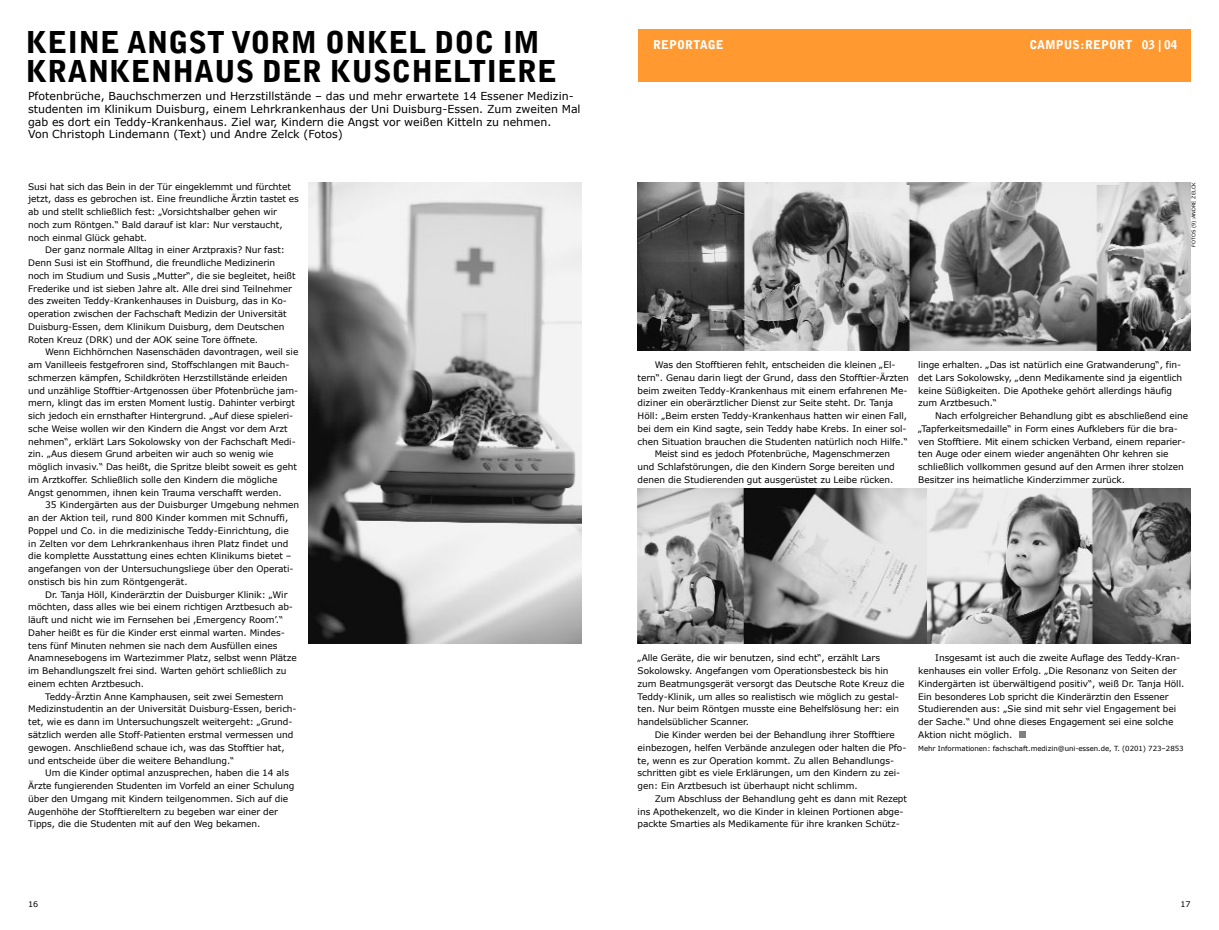
<style>
.page{position:relative;width:1219px;height:930px;background:#fff}
.page>*{position:absolute;margin:0;border:0;box-sizing:border-box;transform-origin:0 0}
.t1{font:900 30px "UD Bell Gothic";color:#000}
.t2{font:900 12px "UD Bell Gothic";color:#fff}
.t3{font:11px/12.8px "Verdana";color:#000}
.t4{font:9px/12.8px "Verdana";letter-spacing:-.005em;color:#000}
.t5{font:8px "Verdana";color:#000}
.t6{font:7px "Verdana";letter-spacing:-.005em;color:#000}
.t7{font:5px "Verdana";color:#000}
</style>
<div class="page">
<div style="left:638px;top:29px;width:553px;height:53px;background:#ff9930"></div>
<svg style="left:1019px;top:732px;width:6px;height:6px"></svg>
<img style="left:638px;top:489px;width:553px;height:155px">
<img style="left:638px;top:182px;width:553px;height:169px">
<img style="left:309px;top:182px;width:272px;height:462px">
<h1 class="t1" style="left:26px;top:31px;width:515px">KEINE ANGST VORM ONKEL DOC IM</h1>
<h2 class="t2" style="left:653px;top:41px;width:72px">REPORTAGE</h2>
<h2 class="t2" style="left:1029px;top:41px;width:150px">CAMPUS:REPORT 03 | 04</h2>
<h1 class="t1" style="left:26px;top:61px;width:533px">KRANKENHAUS DER KUSCHELTIERE</h1>
<p class="t3" style="left:28px;top:89px;width:554px">Pfotenbrüche, Bauchschmerzen und Herzstillstände – das und mehr erwartete 14 Essener Medizin&shy;studenten im Klinikum Duisburg, einem Lehrkrankenhaus der Uni Duisburg-Essen. Zum zweiten Mal gab es dort ein Teddy-Krankenhaus. Ziel war, Kindern die Angst vor weißen Kitteln zu nehmen.<br>Von Christoph Lindemann (Text) und Andre Zelck (Fotos)</p>
<p class="t4" style="left:28px;top:180px;width:264px">Susi hat sich das Bein in der Tür eingeklemmt und fürchtet</p>
<p class="t4" style="left:28px;top:192px;width:272px">jetzt, dass es gebrochen ist. Eine freundliche Ärztin tastet es</p>
<p class="t4" style="left:28px;top:205px;width:250px">ab und stellt schließlich fest: „Vorsichtshalber gehen wir</p>
<p class="t4" style="left:28px;top:218px;width:256px">noch zum Röntgen.“ Bald darauf ist klar: Nur verstaucht,</p>
<p class="t4" style="left:28px;top:231px;width:121px">noch einmal Glück gehabt.</p>
<p class="t4" style="left:45px;top:243px;width:241px">Der ganz normale Alltag in einer Arztpraxis? Nur fast:</p>
<p class="t4" style="left:28px;top:256px;width:249px">Denn Susi ist ein Stoffhund, die freundliche Medizinerin</p>
<p class="t4" style="left:28px;top:269px;width:269px">noch im Studium und Susis „Mutter“, die sie begleitet, heißt</p>
<p class="t4" style="left:28px;top:282px;width:265px">Frederike und ist sieben Jahre alt. Alle drei sind Teilnehmer</p>
<p class="t4" style="left:28px;top:294px;width:260px">des zweiten Teddy-Krankenhauses in Duisburg, das in Ko-</p>
<p class="t4" style="left:28px;top:307px;width:260px">operation zwischen der Fachschaft Medizin der Universität</p>
<p class="t4" style="left:28px;top:320px;width:258px">Duisburg-Essen, dem Klinikum Duisburg, dem Deutschen</p>
<p class="t4" style="left:28px;top:333px;width:232px">Roten Kreuz (DRK) und der AOK seine Tore öffnete.</p>
<p class="t4" style="left:45px;top:345px;width:255px">Wenn Eichhörnchen Nasenschäden davontragen, weil sie</p>
<p class="t4" style="left:28px;top:358px;width:263px">am Vanilleeis festgefroren sind, Stoffschlangen mit Bauch-</p>
<p class="t4" style="left:28px;top:371px;width:261px">schmerzen kämpfen, Schildkröten Herzstillstände erleiden</p>
<p class="t4" style="left:28px;top:384px;width:271px">und unzählige Stofftier-Artgenossen über Pfotenbrüche jam-</p>
<p class="t4" style="left:28px;top:396px;width:268px">mern, klingt das im ersten Moment lustig. Dahinter verbirgt</p>
<p class="t4" style="left:28px;top:409px;width:267px">sich jedoch ein ernsthafter Hintergrund. „Auf diese spieleri-</p>
<p class="t4" style="left:28px;top:422px;width:261px">sche Weise wollen wir den Kindern die Angst vor dem Arzt</p>
<p class="t4" style="left:28px;top:435px;width:269px">nehmen“, erklärt Lars Sokolowsky von der Fachschaft Medi-</p>
<p class="t4" style="left:28px;top:447px;width:247px">zin. „Aus diesem Grund arbeiten wir auch so wenig wie</p>
<p class="t4" style="left:28px;top:460px;width:270px">möglich invasiv.“ Das heißt, die Spritze bleibt soweit es geht</p>
<p class="t4" style="left:28px;top:473px;width:251px">im Arztkoffer. Schließlich solle den Kindern die mögliche</p>
<p class="t4" style="left:28px;top:486px;width:255px">Angst genommen, ihnen kein Trauma verschafft werden.</p>
<p class="t4" style="left:45px;top:498px;width:256px">35 Kindergärten aus der Duisburger Umgebung nehmen</p>
<p class="t4" style="left:28px;top:511px;width:262px">an der Aktion teil, rund 800 Kinder kommen mit Schnuffi,</p>
<p class="t4" style="left:28px;top:524px;width:262px">Poppel und Co. in die medizinische Teddy-Einrichtung, die</p>
<p class="t4" style="left:28px;top:537px;width:262px">in Zelten vor dem Lehrkrankenhaus ihren Platz findet und</p>
<p class="t4" style="left:28px;top:549px;width:265px">die komplette Ausstattung eines echten Klinikums bietet –</p>
<p class="t4" style="left:28px;top:562px;width:267px">angefangen von der Untersuchungsliege über den Operati-</p>
<p class="t4" style="left:28px;top:575px;width:161px">onstisch bis hin zum Röntgengerät.</p>
<p class="t4" style="left:45px;top:588px;width:244px">Dr. Tanja Höll, Kinderärztin der Duisburger Klinik: „Wir</p>
<p class="t4" style="left:28px;top:600px;width:266px">möchten, dass alles wie bei einem richtigen Arztbesuch ab-</p>
<p class="t4" style="left:28px;top:613px;width:257px">läuft und nicht wie im Fernsehen bei ,Emergency Room’.“</p>
<p class="t4" style="left:28px;top:626px;width:258px">Daher heißt es für die Kinder erst einmal warten. Mindes-</p>
<p class="t4" style="left:28px;top:639px;width:251px">tens fünf Minuten nehmen sie nach dem Ausfüllen eines</p>
<p class="t4" style="left:28px;top:651px;width:270px">Anamnesebogens im Wartezimmer Platz, selbst wenn Plätze</p>
<p class="t4" style="left:28px;top:664px;width:260px">im Behandlungszelt frei sind. Warten gehört schließlich zu</p>
<p class="t4" style="left:28px;top:677px;width:117px">einem echten Arztbesuch.</p>
<p class="t4" style="left:45px;top:690px;width:240px">Teddy-Ärztin Anne Kamphausen, seit zwei Semestern</p>
<p class="t4" style="left:28px;top:703px;width:270px">Medizinstudentin an der Universität Duisburg-Essen, berich-</p>
<p class="t4" style="left:28px;top:715px;width:266px">tet, wie es dann im Untersuchungszelt weitergeht: „Grund-</p>
<p class="t4" style="left:28px;top:728px;width:267px">sätzlich werden alle Stoff-Patienten erstmal vermessen und</p>
<p class="t4" style="left:28px;top:741px;width:258px">gewogen. Anschließend schaue ich, was das Stofftier hat,</p>
<p class="t4" style="left:28px;top:754px;width:208px">und entscheide über die weitere Behandlung.“</p>
<p class="t4" style="left:45px;top:766px;width:245px">Um die Kinder optimal anzusprechen, haben die 14 als</p>
<p class="t4" style="left:28px;top:779px;width:268px">Ärzte fungierenden Studenten im Vorfeld an einer Schulung</p>
<p class="t4" style="left:28px;top:792px;width:262px">über den Umgang mit Kindern teilgenommen. Sich auf die</p>
<p class="t4" style="left:28px;top:805px;width:251px">Augenhöhe der Stofftiereltern zu begeben war einer der</p>
<p class="t4" style="left:28px;top:817px;width:234px">Tipps, die die Studenten mit auf den Weg bekamen.</p>
<p class="t7" style="left:1191px;top:247px;width:66px;rotate:-90deg">FOTOS (9):ANDRE ZELCK</p>
<p class="t4" style="left:655px;top:358px;width:242px">Was den Stofftieren fehlt, entscheiden die kleinen „El-</p>
<p class="t4" style="left:638px;top:371px;width:273px">tern“. Genau darin liegt der Grund, dass den Stofftier-Ärzten</p>
<p class="t4" style="left:638px;top:384px;width:271px">beim zweiten Teddy-Krankenhaus mit einem erfahrenen Me-</p>
<p class="t4" style="left:638px;top:396px;width:257px">diziner ein oberärztlicher Dienst zur Seite steht. Dr. Tanja</p>
<p class="t4" style="left:638px;top:409px;width:271px">Höll: „Beim ersten Teddy-Krankenhaus hatten wir einen Fall,</p>
<p class="t4" style="left:638px;top:422px;width:271px">bei dem ein Kind sagte, sein Teddy habe Krebs. In einer sol-</p>
<p class="t4" style="left:638px;top:435px;width:272px">chen Situation brauchen die Studenten natürlich noch Hilfe.“</p>
<p class="t4" style="left:655px;top:447px;width:237px">Meist sind es jedoch Pfotenbrüche, Magenschmerzen</p>
<p class="t4" style="left:638px;top:460px;width:259px">und Schlafstörungen, die den Kindern Sorge bereiten und</p>
<p class="t4" style="left:638px;top:473px;width:257px">denen die Studierenden gut ausgerüstet zu Leibe rücken.</p>
<p class="t4" style="left:918px;top:358px;width:266px">linge erhalten. „Das ist natürlich eine Gratwanderung“, fin&shy;det Lars Sokolowsky, „denn Medikamente sind ja eigentlich keine Süßigkeiten. Die Apotheke gehört allerdings häufig zum Arztbesuch.“</p>
<p class="t4" style="left:918px;top:409px;width:271px;text-indent:17px">Nach erfolgreicher Behandlung gibt es abschließend eine „Tapferkeitsmedaille“ in Form eines Aufklebers für die bra&shy;ven Stofftiere. Mit einem schicken Verband, einem reparier&shy;ten Auge oder einem wieder angenähten Ohr kehren sie schließlich vollkommen gesund auf den Armen ihrer stolzen Besitzer ins heimatliche Kinderzimmer zurück.</p>
<p class="t4" style="left:638px;top:651px;width:268px">„Alle Geräte, die wir benutzen, sind echt“, erzählt Lars Sokolowsky. Angefangen vom Operationsbesteck bis hin zum Beatmungsgerät versorgt das Deutsche Rote Kreuz die Teddy-Klinik, um alles so realistisch wie möglich zu gestal&shy;ten. Nur beim Röntgen musste eine Behelfslösung her: ein handelsüblicher Scanner.</p>
<p class="t4" style="left:638px;top:728px;width:270px;text-indent:17px">Die Kinder werden bei der Behandlung ihrer Stofftiere einbezogen, helfen Verbände anzulegen oder halten die Pfo&shy;te, wenn es zur Operation kommt. Zu allen Behandlungs&shy;schritten gibt es viele Erklärungen, um den Kindern zu zei&shy;gen: Ein Arztbesuch ist überhaupt nicht schlimm.</p>
<p class="t4" style="left:638px;top:792px;width:271px;text-indent:17px">Zum Abschluss der Behandlung geht es dann mit Rezept ins Apothekenzelt, wo die Kinder in kleinen Portionen abge&shy;packte Smarties als Medikamente für ihre kranken Schütz-</p>
<p class="t4" style="left:918px;top:651px;width:268px;text-indent:17px">Insgesamt ist auch die zweite Auflage des Teddy-Kran&shy;kenhauses ein voller Erfolg. „Die Resonanz von Seiten der Kindergärten ist überwältigend positiv“, weiß Dr. Tanja Höll.<br>Ein besonderes Lob spricht die Kinderärztin den Essener Studierenden aus: „Sie sind mit sehr viel Engagement bei der Sache.“ Und ohne dieses Engagement sei eine solche Aktion nicht möglich.</p>
<p class="t6" style="left:918px;top:744px;width:267px">Mehr Informationen: fachschaft.medizin@uni-essen.de, T. (0201) 723–2853</p>
<p class="t5" style="left:28px;top:899px;width:12px">16</p>
<p class="t5" style="left:1181px;top:899px;width:12px">17</p>
</div>
